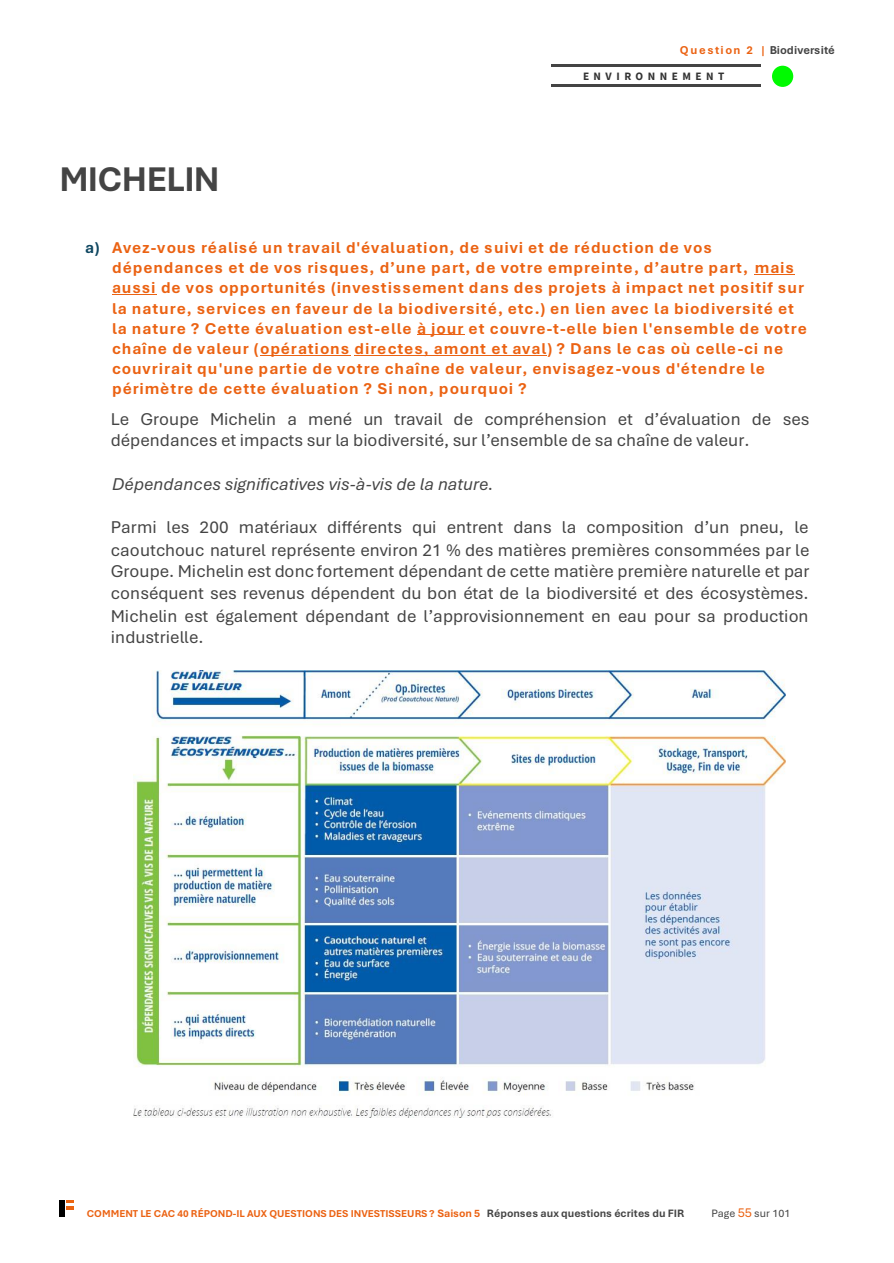
<style>
.page{position:relative;width:894px;height:1263px;background:#fff}
.page>*{position:absolute;margin:0;border:0;box-sizing:border-box;transform-origin:0 0}
.t1{font:700 36px "Aptos Display";color:#444}
.t2{font:18px/22px "Aptos";color:#444}
.t3{font:italic 18px "Aptos";color:#444}
.t4{font:700 16.5px/20.1px "Aptos";letter-spacing:.055em;color:#eb6212}
.t5{font:700 12px "Aptos";letter-spacing:.005em;color:#444}
.t6{font:700 11.25px "Source Sans Pro";letter-spacing:.4em;color:#333}
.t7{font:11.25px "Aptos";color:#444}
.t8{font:700 10.5px "Aptos";color:#eb6212}
.s1{color:#eb6212}
.s2{color:#0f4761}
.s3{font-size:11.25px}
.s4{font-size:11.25px;color:#444}
.s5{font-size:13.5px;color:#eb6212}
</style>
<div class="page">
<hr style="left:551px;top:65px;width:209px;height:2px;background:#444">
<hr style="left:551px;top:84px;width:209px;height:2px;background:#444">
<svg style="left:60px;top:1200px;width:13px;height:17px"></svg>
<div style="left:771px;top:66px;width:22px;height:21px;background:#00fa00;border-radius:50%"></div>
<hr style="left:754px;top:274px;width:40px;height:1px;background:#eb6212">
<hr style="left:112px;top:294px;width:44px;height:1px;background:#eb6212">
<hr style="left:417px;top:335px;width:47px;height:1px;background:#eb6212">
<hr style="left:260px;top:355px;width:90px;height:1px;background:#eb6212">
<hr style="left:354px;top:355px;width:193px;height:1px;background:#eb6212">
<img style="left:133px;top:670px;width:652px;height:447px">
<h1 class="t1" style="left:60px;top:158px;width:161px">MICHELIN</h1>
<p class="t5" style="left:679px;top:42px;width:156px"><span class="s1">Q u e s ti on 2 |</span> Biodiversité</p>
<p class="t6" style="left:583px;top:68px;width:143px">ENVIRONNEMENT</p>
<h2 class="t4" style="left:112px;top:238px;width:696px;text-indent:-27px"><span class="s2">a)</span> Avez-vous réalisé un travail d'évaluation, de suivi et de réduction de vos dépendances et de vos risques, d’une part, de votre empreinte, d’autre part, mais aussi de vos opportunités (investissement dans des projets à impact net positif sur la nature, services en faveur de la biodiversité, etc.) en lien avec la biodiversité et la nature ? Cette évaluation est-elle à jour et couvre-t-elle bien l'ensemble de votre chaîne de valeur (opérations directes, amont et aval) ? Dans le cas où celle-ci ne couvrirait qu'une partie de votre chaîne de valeur, envisagez-vous d'étendre le périmètre de cette évaluation ? Si non, pourquoi ?</h2>
<p class="t2" style="left:111px;top:408px;width:700px">Le Groupe Michelin a mené un travail de compréhension et d’évaluation de ses dépendances et impacts sur la biodiversité, sur l’ensemble de sa chaîne de valeur.</p>
<p class="t3" style="left:112px;top:473px;width:383px">Dépendances significatives vis-à-vis de la nature.</p>
<p class="t2" style="left:111px;top:516px;width:700px;text-align:justify">Parmi les 200 matériaux différents qui entrent dans la composition d’un pneu, le caoutchouc naturel représente environ 21 % des matières premières consommées par le Groupe. Michelin est donc fortement dépendant de cette matière première naturelle et par conséquent ses revenus dépendent du bon état de la biodiversité et des écosystèmes.<br>Michelin est également dépendant de l’approvisionnement en eau pour sa production industrielle.</p>
<p class="t8" style="left:87px;top:1207px;width:598px">COMMENT LE CAC 40 RÉPOND-IL AUX QUESTIONS DES INVESTISSEURS ? <span class="s3">Saison 5</span> <span class="s4">Réponses aux questions écrites du FIR</span></p>
<p class="t7" style="left:711px;top:1206px;width:80px">Page <span class="s5">55</span> sur 101</p>
</div>
